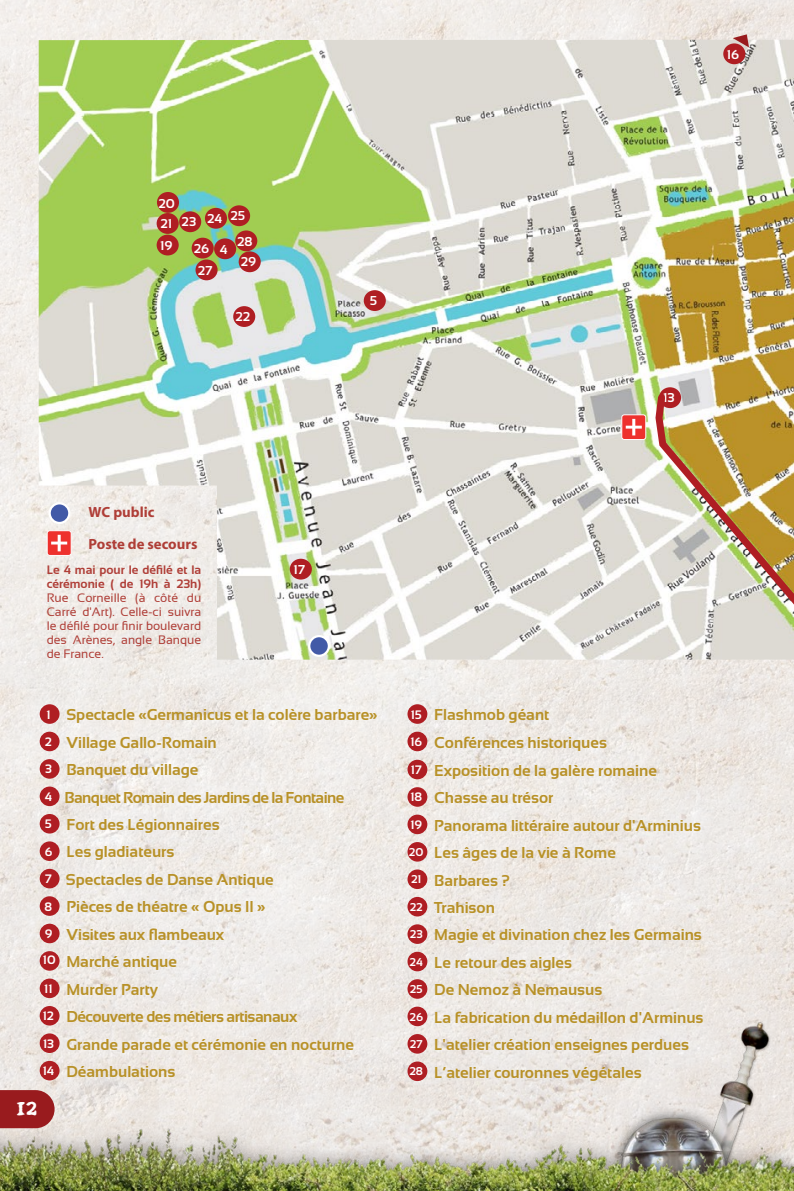
<style>
.page{position:relative;width:794px;height:1191px;background:#fff}
.page>*{position:absolute;margin:0;border:0;box-sizing:border-box;transform-origin:0 0}
.t1{font:24.5px "Dominican Small Caps";color:#fff}
.t2{font:700 15.75px/27.5px "Sansation";color:#b89127}
.t3{font:700 14.7px "Myriad Pro";color:#af3e37}
.t4{font:700 12.78px/21px "Sansation";color:#fff}
.t5{font:12.25px/14px "Sansation";color:#af3e37;text-align:justify}
.t6{font:700 12.25px/14px "Sansation";color:#af3e37}
.s1{font-size:12.25px;color:#fff}
.s2{font-size:11.38px;color:#fff}
</style>
<div class="page">
<img style="left:0;top:0;width:794px;height:1108px">
<img style="left:39px;top:40px;width:755px;height:619px">
<div style="left:364px;top:290px;width:22px;height:21px;background:#af1e23;border-radius:50%"></div>
<div style="left:214px;top:238px;width:22px;height:21px;background:#af1e23;border-radius:50%"></div>
<img style="left:428px;top:1020px;width:366px;height:88px">
<div style="left:40px;top:704px;width:20px;height:20px;background:#af1e23;border-radius:50%"></div>
<div style="left:40px;top:731px;width:20px;height:20px;background:#af1e23;border-radius:50%"></div>
<div style="left:40px;top:759px;width:20px;height:19px;background:#af1e23;border-radius:50%"></div>
<div style="left:40px;top:786px;width:20px;height:20px;background:#af1e23;border-radius:50%"></div>
<div style="left:40px;top:814px;width:20px;height:19px;background:#af1e23;border-radius:50%"></div>
<div style="left:40px;top:841px;width:20px;height:20px;background:#af1e23;border-radius:50%"></div>
<div style="left:40px;top:869px;width:20px;height:19px;background:#af1e23;border-radius:50%"></div>
<div style="left:40px;top:896px;width:20px;height:20px;background:#af1e23;border-radius:50%"></div>
<div style="left:40px;top:923px;width:20px;height:20px;background:#af1e23;border-radius:50%"></div>
<div style="left:40px;top:951px;width:20px;height:19px;background:#af1e23;border-radius:50%"></div>
<div style="left:40px;top:978px;width:20px;height:20px;background:#af1e23;border-radius:50%"></div>
<div style="left:40px;top:1006px;width:20px;height:19px;background:#af1e23;border-radius:50%"></div>
<div style="left:40px;top:1033px;width:20px;height:20px;background:#af1e23;border-radius:50%"></div>
<div style="left:40px;top:1060px;width:20px;height:20px;background:#af1e23;border-radius:50%"></div>
<div style="left:407px;top:704px;width:20px;height:20px;background:#af1e23;border-radius:50%"></div>
<div style="left:407px;top:731px;width:20px;height:20px;background:#af1e23;border-radius:50%"></div>
<div style="left:407px;top:759px;width:20px;height:20px;background:#af1e23;border-radius:50%"></div>
<div style="left:407px;top:787px;width:20px;height:19px;background:#af1e23;border-radius:50%"></div>
<div style="left:407px;top:814px;width:20px;height:20px;background:#af1e23;border-radius:50%"></div>
<div style="left:407px;top:842px;width:20px;height:19px;background:#af1e23;border-radius:50%"></div>
<div style="left:407px;top:869px;width:20px;height:20px;background:#af1e23;border-radius:50%"></div>
<div style="left:407px;top:897px;width:20px;height:19px;background:#af1e23;border-radius:50%"></div>
<div style="left:407px;top:924px;width:20px;height:20px;background:#af1e23;border-radius:50%"></div>
<div style="left:407px;top:951px;width:20px;height:20px;background:#af1e23;border-radius:50%"></div>
<div style="left:407px;top:979px;width:20px;height:19px;background:#af1e23;border-radius:50%"></div>
<div style="left:407px;top:1006px;width:20px;height:20px;background:#af1e23;border-radius:50%"></div>
<div style="left:407px;top:1034px;width:20px;height:19px;background:#af1e23;border-radius:50%"></div>
<div style="left:407px;top:1061px;width:20px;height:20px;background:#af1e23;border-radius:50%"></div>
<div style="left:723px;top:43px;width:22px;height:21px;background:#af1e23;border-radius:50%"></div>
<div style="left:195px;top:259px;width:23px;height:21px;background:#af1e23;border-radius:50%"></div>
<div style="left:205px;top:208px;width:22px;height:21px;background:#af1e23;border-radius:50%"></div>
<div style="left:233px;top:306px;width:22px;height:21px;background:#af1e23;border-radius:50%"></div>
<div style="left:157px;top:235px;width:22px;height:20px;background:#af1e23;border-radius:50%"></div>
<div style="left:157px;top:192px;width:22px;height:21px;background:#af1e23;border-radius:50%"></div>
<div style="left:192px;top:238px;width:22px;height:20px;background:#af1e23;border-radius:50%"></div>
<div style="left:157px;top:213px;width:22px;height:21px;background:#af1e23;border-radius:50%"></div>
<div style="left:235px;top:230px;width:22px;height:21px;background:#af1e23;border-radius:50%"></div>
<div style="left:239px;top:251px;width:22px;height:21px;background:#af1e23;border-radius:50%"></div>
<div style="left:228px;top:205px;width:22px;height:21px;background:#af1e23;border-radius:50%"></div>
<div style="left:179px;top:211px;width:22px;height:21px;background:#af1e23;border-radius:50%"></div>
<img style="left:0;top:1108px;width:794px;height:83px">
<svg style="left:733px;top:34px;width:16px;height:13px"></svg>
<svg style="left:659px;top:387px;width:22px;height:21px"></svg>
<svg style="left:652px;top:390px;width:142px;height:317px;background:#d2c19f"></svg>
<div style="left:290px;top:559px;width:22px;height:20px;background:#af1e23;border-radius:50%"></div>
<svg style="left:0;top:1090px;width:55px;height:38px;background:#9f2b2e"></svg>
<svg style="left:47px;top:530px;width:25px;height:26px"></svg>
<div style="left:50px;top:503px;width:19px;height:20px;background:#425aa7;border-radius:50%"></div>
<div style="left:49px;top:502px;width:21px;height:22px;border:2px solid #fff;border-radius:50%"></div>
<svg style="left:309px;top:636px;width:20px;height:20px"></svg>
<div style="left:308px;top:635px;width:22px;height:22px;border:2px solid #fff;border-radius:50%"></div>
<svg style="left:621px;top:414px;width:25px;height:26px"></svg>
<p class="t4" style="left:727px;top:44px;width:14px">16</p>
<p class="t4" style="left:158px;top:193px;width:18px">20</p>
<p class="t4" style="left:160px;top:213px;width:13px">21</p>
<p class="t4" style="left:182px;top:211px;width:16px">23</p>
<p class="t4" style="left:207px;top:208px;width:17px">24</p>
<p class="t4" style="left:230px;top:205px;width:16px">25</p>
<p class="t4" style="left:160px;top:235px;width:14px">19</p>
<p class="t4" style="left:194px;top:238px;width:17px">26</p>
<p class="t4" style="left:198px;top:260px;width:16px">27</p>
<p class="t4" style="left:220px;top:238px;width:9px">4</p>
<p class="t4" style="left:237px;top:231px;width:20px">28<br>29</p>
<p class="t4" style="left:235px;top:306px;width:16px">22</p>
<p class="t4" style="left:370px;top:290px;width:9px">5</p>
<p class="t3" style="left:89px;top:503px;width:67px">WC public</p>
<p class="t3" style="left:89px;top:534px;width:110px">Poste de secours</p>
<p class="t6" style="left:47px;top:562px;width:156px">Le 4 mai pour le défilé et la cérémonie ( de 19h à 23h)</p>
<p class="t5" style="left:47px;top:590px;width:156px">Rue Corneille (à côté du Carré d'Art). Celle-ci suivra le défilé pour finir boulevard des Arènes, angle Banque de France.</p>
<p class="t4" style="left:294px;top:559px;width:13px">17</p>
<p class="t4" style="left:663px;top:387px;width:13px">13</p>
<p class="t2" style="left:43px;top:701px;width:336px"><span class="s1">1</span> Spectacle «Germanicus et la colère barbare»<br><span class="s1">2</span> Village Gallo-Romain<br><span class="s1">3</span> Banquet du village<br><span class="s1">4</span> Banquet Romain des Jardins de la Fontaine<br><span class="s1">5</span> Fort des Légionnaires<br><span class="s1">6</span> Les gladiateurs<br><span class="s1">7</span> Spectacles de Danse Antique<br><span class="s1">8</span> Pièces de théatre « Opus II »<br><span class="s1">9</span> Visites aux flambeaux<br><sup>10</sup> Marché antique<br><span class="s1">11</span> Murder Party<br><span class="s1">12</span> Découverte des métiers artisanaux<br><span class="s1">13</span> Grande parade et cérémonie en nocturne<br><span class="s1">14</span> Déambulations</p>
<p class="t2" style="left:409px;top:701px;width:296px"><span class="s1">15</span> Flashmob géant<br><span class="s1">16</span> Conférences historiques<br><span class="s1">17</span> Exposition de la galère romaine<br><span class="s1">18</span> Chasse au trésor<br><span class="s1">19</span> Panorama littéraire autour d'Arminius<br><span class="s2">20</span> Les âges de la vie à Rome<br><span class="s2">21</span> Barbares ?<br><span class="s2">22</span> Trahison<br><span class="s2">23</span> Magie et divination chez les Germains<br><span class="s2">24</span> Le retour des aigles<br><span class="s2">25</span> De Nemoz à Nemausus<br><span class="s2">26</span> La fabrication du médaillon d'Arminus<br><span class="s2">27</span> L'atelier création enseignes perdues<br><span class="s2">28</span> L’atelier couronnes végétales</p>
<h1 class="t1" style="left:16px;top:1089px;width:23px">12</h1>
</div>
